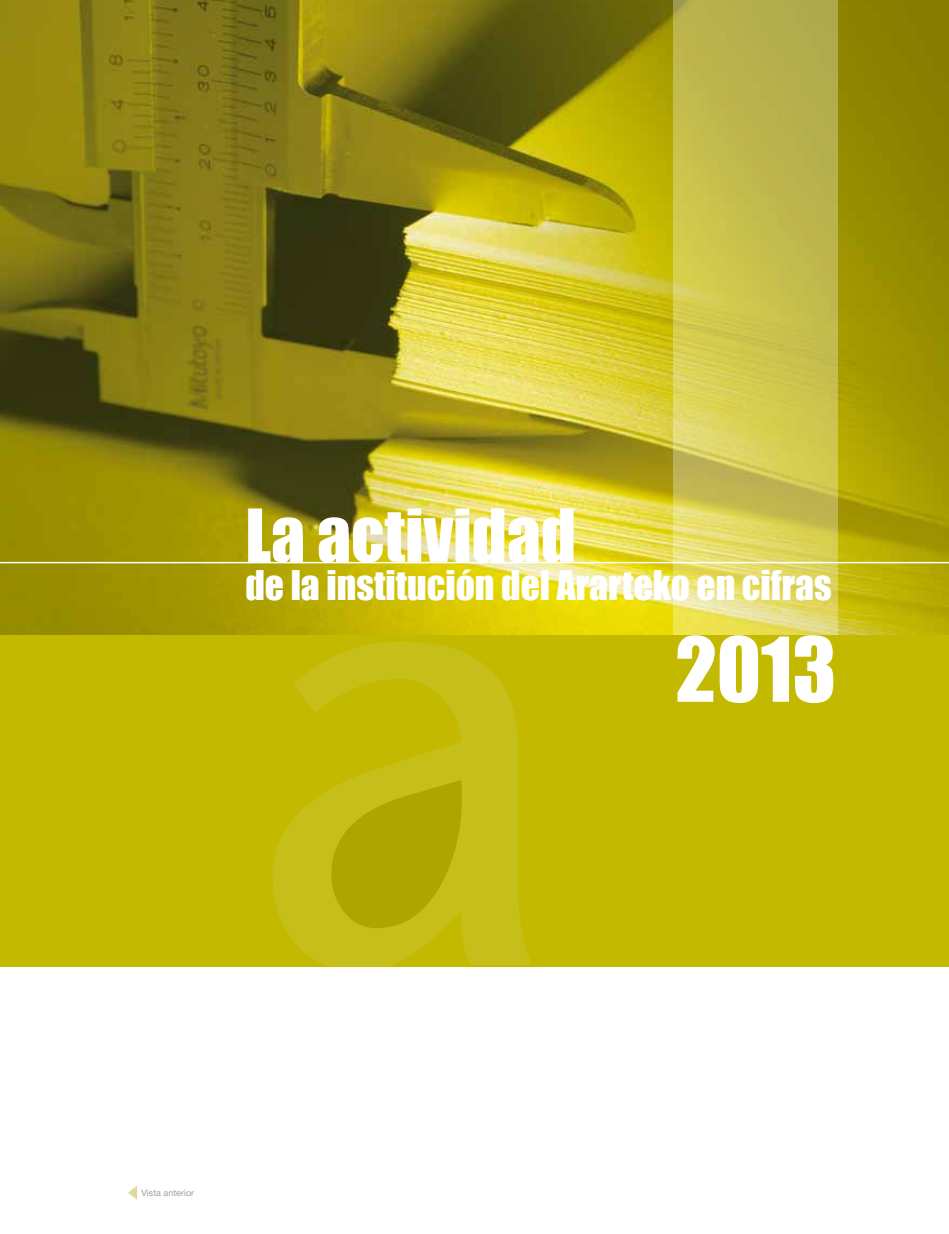
<style>
.page{position:relative;width:949px;height:1234px;background:#fff}
.page>*{position:absolute;margin:0;border:0;box-sizing:border-box;transform-origin:0 0}
.t1{font:82.5px "Impact";color:#fff}
.t2{font:67.5px "Impact";color:#fff}
.t3{font:37.5px "Impact";color:#fff}
.t4{font:9px "Helvetica Neue LT Std";color:#9c9e9f}
</style>
<div class="page">
<img style="left:0;top:0;width:948px;height:634px">
<div style="left:0;top:634px;width:948px;height:332px;background:#c2b900"></div>
<svg style="left:272px;top:642px;width:260px;height:325px;fill:#c7bf19"></svg>
<svg style="left:331px;top:779px;width:131px;height:148px;background:#b5ad07"></svg>
<svg style="left:673px;top:0;width:165px;height:634px;background:#cbc253"></svg>
<hr style="left:0;top:561px;width:948px;height:2px;background:#fff">
<svg style="left:128px;top:1186px;width:9px;height:13px"></svg>
<h2 class="t2" style="left:245px;top:483px;width:332px">La actividad</h2>
<p class="t3" style="left:245px;top:556px;width:587px">de la institución del Ararteko en cifras</p>
<h1 class="t1" style="left:675px;top:605px;width:162px">2013</h1>
<p class="t4" style="left:141px;top:1187px;width:54px">Vista anterior</p>
</div>
